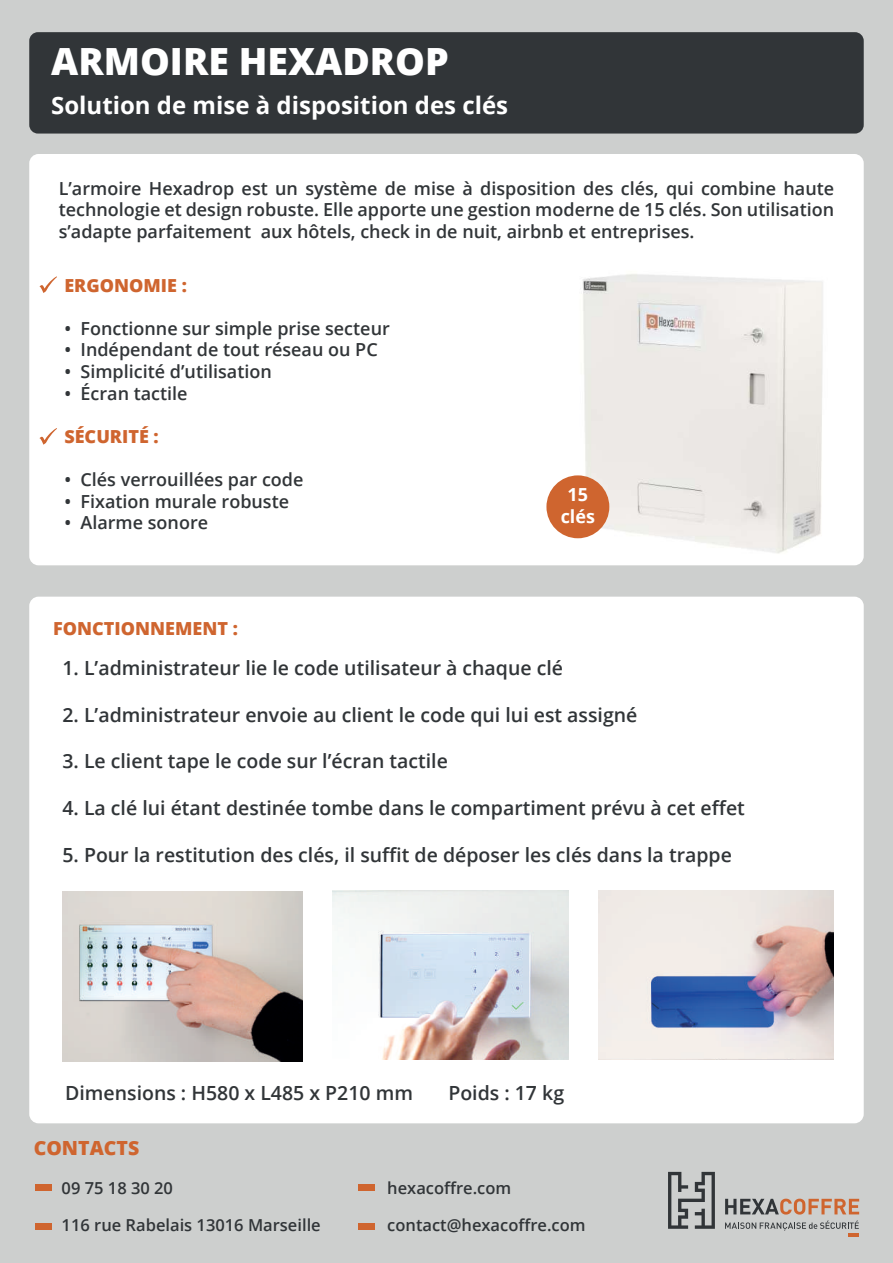
<style>
.page{position:relative;width:893px;height:1263px;background:#cdcfce}
.page>*{position:absolute;margin:0;border:0;box-sizing:border-box;transform-origin:0 0}
.t1{font:800 37.5px "Open Sans";color:#fff}
.t2{font:700 24px "Open Sans";color:#fff}
.t3{font:600 19.5px "Open Sans";color:#313538}
.t4{font:800 19.5px "Open Sans";color:#cf652f}
.t5{font:600 18px/21.6px "Open Sans";color:#313538;text-align:justify}
.t6{font:800 18px "Open Sans";color:#cf652f}
.t7{font:700 18px/21.6px "Open Sans";color:#fff;text-align:center}
.t8{font:600 16.5px "Open Sans";color:#313538}
</style>
<div class="page">
<div style="left:29px;top:32px;width:835px;height:102px;background:#313538;border-radius:9px"></div>
<svg style="left:668px;top:1172px;width:47px;height:57px"></svg>
<svg style="left:725px;top:1199px;width:134px;height:15px"></svg>
<svg style="left:725px;top:1220px;width:134px;height:16px"></svg>
<div style="left:29px;top:154px;width:835px;height:411px;background:#fff;border-radius:9px"></div>
<div style="left:29px;top:597px;width:835px;height:526px;background:#fff;border-radius:9px"></div>
<img style="left:569px;top:274px;width:254px;height:280px">
<div style="left:546px;top:475px;width:63px;height:63px;background:#cf652f;border-radius:50%"></div>
<svg style="left:40px;top:428px;width:17px;height:17px"></svg>
<svg style="left:40px;top:276px;width:17px;height:17px"></svg>
<img style="left:332px;top:890px;width:236px;height:170px">
<img style="left:62px;top:892px;width:241px;height:169px">
<img style="left:598px;top:891px;width:235px;height:168px">
<div style="left:35px;top:1185px;width:16px;height:6px;background:#cf652f"></div>
<div style="left:35px;top:1223px;width:16px;height:6px;background:#cf652f"></div>
<div style="left:358px;top:1185px;width:17px;height:6px;background:#cf652f"></div>
<div style="left:358px;top:1223px;width:17px;height:6px;background:#cf652f"></div>
<h1 class="t1" style="left:51px;top:33px;width:399px">ARMOIRE HEXADROP</h1>
<h2 class="t2" style="left:51px;top:88px;width:459px">Solution de mise à disposition des clés</h2>
<p class="t5" style="left:59px;top:177px;width:777px">L’armoire Hexadrop est un système de mise à disposition des clés, qui combine haute technologie et design robuste. Elle apporte une gestion moderne de 15 clés. Son utilisation s’adapte parfaitement aux hôtels, check in de nuit, airbnb et entreprises.</p>
<p class="t6" style="left:64px;top:271px;width:124px">ERGONOMIE :</p>
<p class="t5" style="left:64px;top:317px;width:327px">• Fonctionne sur simple prise secteur</p>
<p class="t5" style="left:64px;top:339px;width:315px">• Indépendant de tout réseau ou PC</p>
<p class="t5" style="left:64px;top:360px;width:209px">• Simplicité d’utilisation</p>
<p class="t5" style="left:64px;top:382px;width:125px">• Écran tactile</p>
<p class="t6" style="left:64px;top:423px;width:96px">SÉCURITÉ :</p>
<p class="t5" style="left:64px;top:468px;width:241px">• Clés verrouillées par code</p>
<p class="t5" style="left:64px;top:490px;width:226px">• Fixation murale robuste</p>
<p class="t5" style="left:64px;top:512px;width:145px">• Alarme sonore</p>
<p class="t7" style="left:561px;top:483px;width:36px">15 clés</p>
<p class="t6" style="left:53px;top:615px;width:186px">FONCTIONNEMENT :</p>
<p class="t3" style="left:62px;top:654px;width:502px">1. L’administrateur lie le code utilisateur à chaque clé</p>
<p class="t3" style="left:62px;top:701px;width:577px">2. L’administrateur envoie au client le code qui lui est assigné</p>
<p class="t3" style="left:62px;top:748px;width:387px">3. Le client tape le code sur l’écran tactile</p>
<p class="t3" style="left:62px;top:795px;width:684px">4. La clé lui étant destinée tombe dans le compartiment prévu à cet effet</p>
<p class="t3" style="left:62px;top:842px;width:671px">5. Pour la restitution des clés, il suffit de déposer les clés dans la trappe</p>
<p class="t3" style="left:65px;top:1079px;width:349px">Dimensions : H580 x L485 x P210 mm</p>
<p class="t3" style="left:448px;top:1079px;width:117px">Poids : 17 kg</p>
<p class="t4" style="left:34px;top:1133px;width:107px">CONTACTS</p>
<p class="t8" style="left:62px;top:1176px;width:113px">09 75 18 30 20</p>
<p class="t8" style="left:62px;top:1214px;width:261px">116 rue Rabelais 13016 Marseille</p>
<p class="t8" style="left:387px;top:1176px;width:126px">hexacoffre.com</p>
<p class="t8" style="left:387px;top:1214px;width:200px">contact@hexacoffre.com</p>
</div>
